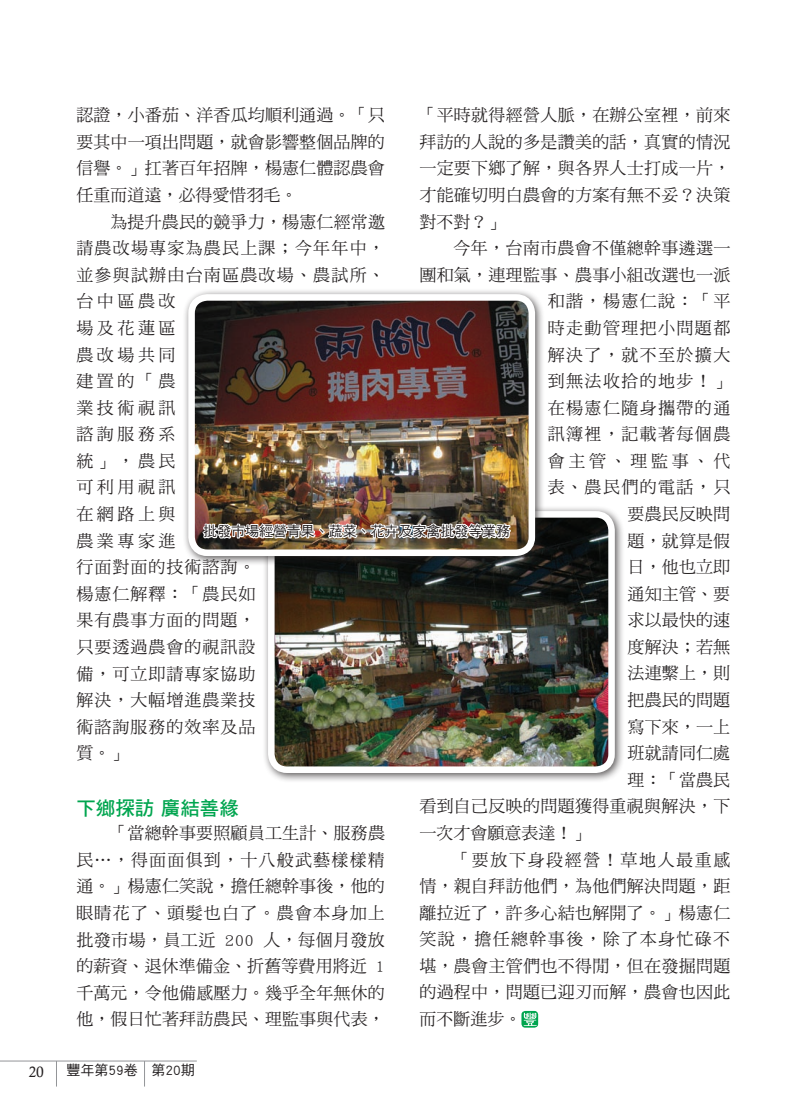
<style>
.page{position:relative;width:808px;height:1106px;background:#fff}
.page>*{position:absolute;margin:0;border:0;box-sizing:border-box;transform-origin:0 0}
.內文{font:19.5px "DF Hei Std W7";color:#00a54f}
.內文-2{font:16.95px/26.5px "DF Ming Std W5";letter-spacing:.015em;color:#231f20;text-align:justify}
.內文-3{font:16.95px/26.5px "DF Ming Std W5";letter-spacing:.06em;color:#231f20}
.內文-4{font:16.95px "DF Ming Std W5";letter-spacing:.08em;color:#231f20}
.t1{font:15px "Calisto";color:#231f20}
.內文-5{font:13.95px "DF Hei Std W5";color:#231f20}
.正常{font:13.95px "DF Hei Std W5";color:#231f20}
</style>
<div class="page">
<svg style="left:521px;top:1010px;width:17px;height:17px"></svg>
<svg style="left:524px;top:1012px;width:13px;height:14px"></svg>
<div style="left:262px;top:505px;width:363px;height:278px;background:#231f20;opacity:.75"></div>
<img style="left:271px;top:514px;width:340px;height:255px">
<div style="left:268px;top:511px;width:347px;height:262px;border:7px solid #fff;border-radius:16px"></div>
<div style="left:182px;top:288px;width:363px;height:278px;background:#231f20;opacity:.75"></div>
<img style="left:192px;top:297px;width:340px;height:256px">
<div style="left:188px;top:294px;width:347px;height:262px;border:7px solid #fff;border-radius:16px"></div>
<img style="left:201px;top:491px;width:311px;height:57px">
<hr style="left:0;top:1060px;width:197px;height:1px;background:#939598">
<svg style="left:56px;top:1061px;width:1px;height:25px"></svg>
<svg style="left:65px;top:1060px;width:131px;height:26px"></svg>
<p class="內文-2" style="left:419px;top:102px;width:313px">「平時就得經營人脈，在辦公室裡，前來拜訪的人說的多是讚美的話，真實的情況一定要下鄉了解，與各界人士打成一片，才能確切明白農會的方案有無不妥？決策對不對？」</p>
<p class="內文-2" style="left:453px;top:234px;width:278px">今年，台南市農會不僅總幹事遴選一</p>
<p class="內文-2" style="left:419px;top:261px;width:313px">團和氣，連理監事、農事小組改選也一派</p>
<p class="內文-2" style="left:548px;top:288px;width:184px">和諧，楊憲仁說：「平</p>
<p class="內文-4" style="left:548px;top:319px;width:184px">時走動管理把小問題都</p>
<p class="內文-4" style="left:548px;top:345px;width:184px">解決了，就不至於擴大</p>
<p class="內文-4" style="left:548px;top:372px;width:184px">到無法收拾的地步！」</p>
<p class="內文-4" style="left:548px;top:398px;width:184px">在楊憲仁隨身攜帶的通</p>
<p class="內文-4" style="left:548px;top:425px;width:184px">訊簿裡，記載著每個農</p>
<p class="內文-2" style="left:548px;top:447px;width:184px">會主管、理監事、代</p>
<p class="內文-2" style="left:548px;top:474px;width:184px">表、農民們的電話，只</p>
<p class="內文-2" style="left:627px;top:500px;width:104px">要農民反映問</p>
<p class="內文-2" style="left:627px;top:527px;width:104px">題，就算是假</p>
<p class="內文-2" style="left:627px;top:553px;width:104px">日，他也立即</p>
<p class="內文-2" style="left:627px;top:580px;width:104px">通知主管、要</p>
<p class="內文-2" style="left:627px;top:606px;width:104px">求以最快的速</p>
<p class="內文-2" style="left:627px;top:633px;width:104px">度解決；若無</p>
<p class="內文-2" style="left:627px;top:660px;width:104px">法連繫上，則</p>
<p class="內文-2" style="left:627px;top:686px;width:104px">把農民的問題</p>
<p class="內文-2" style="left:627px;top:713px;width:104px">寫下來，一上</p>
<p class="內文-2" style="left:627px;top:739px;width:104px">班就請同仁處</p>
<p class="內文-2" style="left:627px;top:766px;width:104px">理：「當農民</p>
<p class="內文-2" style="left:419px;top:792px;width:313px">看到自己反映的問題獲得重視與解決，下</p>
<p class="內文-2" style="left:419px;top:819px;width:172px">一次才會願意表達！」</p>
<p class="內文-2" style="left:419px;top:846px;width:313px;text-indent:34px">「要放下身段經營！草地人最重感情，親自拜訪他們，為他們解決問題，距離拉近了，許多心結也解開了。」楊憲仁笑說，擔任總幹事後，除了本身忙碌不堪，農會主管們也不得閒，但在發掘問題的過程中，問題已迎刃而解，農會也因此而不斷進步。</p>
<p class="內文-2" style="left:76px;top:102px;width:310px">認證，小番茄、洋香瓜均順利通過。「只要其中一項出問題，就會影響整個品牌的信譽。」扛著百年招牌，楊憲仁體認農會任重而道遠，必得愛惜羽毛。</p>
<p class="內文-3" style="left:76px;top:208px;width:310px;text-indent:34px">為提升農民的競爭力，楊憲仁經常邀請農改場專家為農民上課；今年年中，並參與試辦由台南區農改場、農試所、台中區農改<br>場及花蓮區<br>農改場共同<br>建置的「農<br>業技術視訊<br>諮詢服務系<br>統」，農民<br>可利用視訊<br>在網路上與<br>農業專家進<br>行面對面的技術諮詢。<br>楊憲仁解釋：「農民如<br>果有農事方面的問題，<br>只要透過農會的視訊設<br>備，可立即請專家協助<br>解決，大幅增進農業技<br>術諮詢服務的效率及品<br>質。」</p>
<p class="內文" style="left:76px;top:797px;width:164px">下鄉探訪廣結善緣</p>
<p class="內文-2" style="left:76px;top:819px;width:310px;text-indent:34px">「當總幹事要照顧員工生計、服務農民…，得面面俱到，十八般武藝樣樣精通。」楊憲仁笑說，擔任總幹事後，他的眼睛花了、頭髮也白了。農會本身加上批發市場，員工近 200 人，每個月發放的薪資、退休準備金、折舊等費用將近 1千萬元，令他備感壓力。幾乎全年無休的他，假日忙著拜訪農民、理監事與代表，</p>
<p class="內文-5" style="left:203px;top:523px;width:308px">批發市場經營青果、蔬菜、花卉及家禽批發等業務</p>
<p class="t1" style="left:29px;top:1063px;width:17px">20</p>
<p class="正常" style="left:66px;top:1062px;width:130px">豐年第59卷　第20期</p>
</div>
